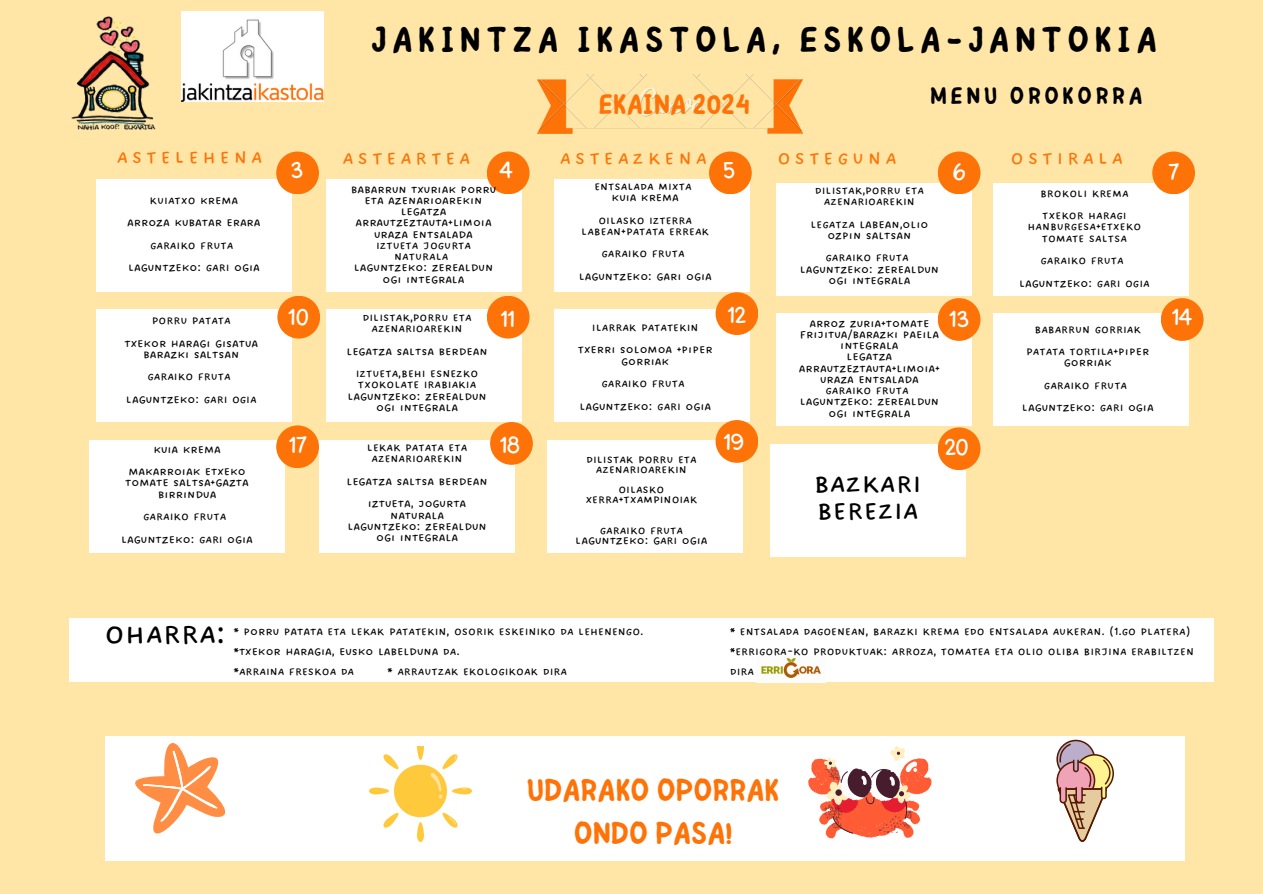
<style>
.page{position:relative;width:1263px;height:894px;background:#fff}
.page>*{position:absolute;margin:0;border:0;box-sizing:border-box;transform-origin:0 0}
.t1{font:39px "DO All Caps Regular";color:#000}
.t2{font:600 36px "Childos Arabic";letter-spacing:.15em;color:#000}
.t3{font:36px/27px "DO All Caps Regular";color:#000}
.t4{font:33px "DO All Caps Regular";letter-spacing:-.055em;color:#fff}
.t5{font:600 31.5px/43.8px "Childos Arabic";color:#fe7308;text-align:center}
.t6{font:600 28.35px "Childos Arabic";color:#fe7308}
.t7{font:25.5px "DO All Caps Regular";letter-spacing:.15em;color:#fe7308}
.t8{font:600 24px "Childos Arabic";letter-spacing:.15em;color:#000}
.t9{font:15px/11.2px "DO All Caps Regular";color:#000;text-align:center}
</style>
<div class="page">
<div style="left:0;top:0;width:1263px;height:893px;background:#ffe6a6"></div>
<img style="left:537px;top:75px;width:266px;height:58px">
<img style="left:181px;top:12px;width:143px;height:90px">
<img style="left:71px;top:16px;width:85px;height:115px">
<div style="left:96px;top:179px;width:196px;height:112px;background:#fff"></div>
<div style="left:276px;top:151px;width:43px;height:43px;background:#fe7308;border-radius:50%"></div>
<div style="left:96px;top:309px;width:196px;height:113px;background:#fff"></div>
<div style="left:89px;top:440px;width:196px;height:112px;background:#fff"></div>
<div style="left:326px;top:179px;width:195px;height:112px;background:#fff"></div>
<div style="left:487px;top:151px;width:43px;height:43px;background:#fe7308;border-radius:50%"></div>
<div style="left:326px;top:309px;width:195px;height:113px;background:#fff"></div>
<div style="left:319px;top:440px;width:196px;height:112px;background:#fff"></div>
<div style="left:554px;top:179px;width:196px;height:112px;background:#fff"></div>
<div style="left:709px;top:151px;width:43px;height:43px;background:#fe7308;border-radius:50%"></div>
<div style="left:554px;top:309px;width:196px;height:113px;background:#fff"></div>
<div style="left:547px;top:440px;width:196px;height:112px;background:#fff"></div>
<div style="left:777px;top:183px;width:195px;height:112px;background:#fff"></div>
<div style="left:938px;top:151px;width:42px;height:43px;background:#fe7308;border-radius:50%"></div>
<div style="left:777px;top:313px;width:195px;height:113px;background:#fff"></div>
<div style="left:770px;top:444px;width:195px;height:112px;background:#fff"></div>
<div style="left:993px;top:183px;width:196px;height:112px;background:#fff"></div>
<div style="left:1152px;top:151px;width:43px;height:43px;background:#fe7308;border-radius:50%"></div>
<div style="left:993px;top:313px;width:196px;height:113px;background:#fff"></div>
<div style="left:277px;top:296px;width:43px;height:42px;background:#fe7308;border-radius:50%"></div>
<div style="left:487px;top:296px;width:43px;height:42px;background:#fe7308;border-radius:50%"></div>
<div style="left:716px;top:292px;width:42px;height:43px;background:#fe7308;border-radius:50%"></div>
<div style="left:938px;top:298px;width:42px;height:43px;background:#fe7308;border-radius:50%"></div>
<div style="left:1161px;top:298px;width:42px;height:43px;background:#fe7308;border-radius:50%"></div>
<div style="left:276px;top:425px;width:43px;height:43px;background:#fe7308;border-radius:50%"></div>
<div style="left:490px;top:422px;width:43px;height:42px;background:#fe7308;border-radius:50%"></div>
<div style="left:716px;top:420px;width:42px;height:42px;background:#fe7308;border-radius:50%"></div>
<div style="left:938px;top:427px;width:42px;height:43px;background:#fe7308;border-radius:50%"></div>
<div style="left:69px;top:617px;width:1145px;height:64px;background:#fff"></div>
<img style="left:761px;top:657px;width:60px;height:22px">
<div style="left:106px;top:736px;width:1079px;height:124px;background:#fff"></div>
<img style="left:370px;top:746px;width:101px;height:95px">
<svg style="left:808px;top:746px;width:124px;height:92px"></svg>
<svg style="left:135px;top:743px;width:91px;height:91px"></svg>
<svg style="left:1056px;top:739px;width:58px;height:103px"></svg>
<h4 class="t2" style="left:371px;top:14px;width:788px">JAKINTZA IKASTOLA, ESKOLA-JANTOKIA</h4>
<h5 class="t6" style="left:599px;top:84px;width:153px">EKAINA 2024</h5>
<p class="t8" style="left:930px;top:79px;width:214px">MENU OROKORRA</p>
<p class="t7" style="left:117px;top:140px;width:147px">ASTELEHENA</p>
<h6 class="t7" style="left:343px;top:142px;width:129px">ASTEARTEA</h6>
<p class="t7" style="left:777px;top:142px;width:121px">OSTEGUNA</p>
<h1 class="t7" style="left:1010px;top:142px;width:114px">OSTIRALA</h1>
<h5 class="t7" style="left:560px;top:142px;width:149px">ASTEAZKENA</h5>
<p class="t4" style="left:499px;top:149px;width:16px">4</p>
<p class="t4" style="left:723px;top:149px;width:14px">5</p>
<p class="t4" style="left:952px;top:151px;width:15px">6</p>
<p class="t4" style="left:1168px;top:151px;width:13px">7</p>
<p class="t4" style="left:290px;top:149px;width:15px">3</p>
<p class="t9" style="left:150px;top:194px;width:90px">KUIATXO krema</p>
<p class="t9" style="left:127px;top:217px;width:135px">arroza kubatar erara</p>
<p class="t9" style="left:150px;top:239px;width:85px">GARAIKO FRUTA</p>
<p class="t9" style="left:128px;top:262px;width:133px">Laguntzeko: GARI ogia</p>
<p class="t9" style="left:152px;top:315px;width:80px">PORRU PATATA</p>
<p class="t9" style="left:124px;top:337px;width:135px">txekor haragi gisatua barazki saltsan</p>
<p class="t9" style="left:147px;top:371px;width:85px">GARAIKO FRUTA</p>
<p class="t9" style="left:126px;top:393px;width:132px">Laguntzeko: GARI OGIA</p>
<p class="t9" style="left:153px;top:443px;width:69px">kuia krema</p>
<h2 class="t9" style="left:125px;top:465px;width:125px">makarroiak etxeko tomate saltsa+gazta birrindua</h2>
<h2 class="t9" style="left:143px;top:510px;width:85px">GARAIKO FRUTA</h2>
<p class="t9" style="left:121px;top:533px;width:133px">Laguntzeko: GARI ogia</p>
<p class="t4" style="left:288px;top:296px;width:23px">10</p>
<p class="t9" style="left:351px;top:183px;width:147px">babarrun txuriak porru eta azenarioarekin</p>
<p class="t9" style="left:355px;top:206px;width:138px">legatza arrautzeztauta+limoia uraza entsalada</p>
<p class="t9" style="left:376px;top:239px;width:97px">IZTUETA JOGURTA<br>NATURALA</p>
<p class="t9" style="left:354px;top:262px;width:141px">Laguntzeko: zerealdun ogi integrala</p>
<p class="t9" style="left:594px;top:180px;width:99px">ENTSALADA MIXTA</p>
<p class="t9" style="left:612px;top:192px;width:69px">kuia krema</p>
<p class="t9" style="left:581px;top:214px;width:129px">OILASKO IZTERRA<br>LABEAN+PATATA ERREAK</p>
<p class="t9" style="left:601px;top:248px;width:85px">GARAIKO FRUTA</p>
<p class="t9" style="left:579px;top:270px;width:135px">Laguntzeko: gari ogia</p>
<p class="t9" style="left:815px;top:184px;width:111px">DILISTAK,PORRU ETA<br>AZENARIOAREKIN</p>
<p class="t9" style="left:810px;top:218px;width:119px">LEGATZA labean,olio ozpin saltsan</p>
<p class="t9" style="left:825px;top:252px;width:85px">GARAIKO FRUTA</p>
<p class="t9" style="left:800px;top:263px;width:141px">Laguntzeko: zerealdun ogi integrala</p>
<p class="t9" style="left:1040px;top:187px;width:90px">BROKOLI KREMA</p>
<p class="t9" style="left:1027px;top:210px;width:115px">TXEKOR HARAGI<br>HANBURGESA+ETXEKO<br>TOMATE SALTSA</p>
<p class="t9" style="left:1040px;top:255px;width:85px">GARAIKO FRUTA</p>
<p class="t9" style="left:1019px;top:277px;width:132px">Laguntzeko: GARI OGIA</p>
<p class="t9" style="left:363px;top:311px;width:111px">DILISTAK,PORRU ETA<br>AZENARIOAREKIN</p>
<p class="t9" style="left:346px;top:345px;width:143px">legatza saltsa berdean</p>
<p class="t9" style="left:356px;top:367px;width:124px;text-align:left">IZTUETA,BEHI ESNEZKO<br>TXOKOLATE IRABIAKIA</p>
<p class="t9" style="left:347px;top:390px;width:141px">Laguntzeko: zerealdun ogi integrala</p>
<p class="t4" style="left:500px;top:298px;width:17px">11</p>
<p class="t4" style="left:727px;top:294px;width:21px">12</p>
<p class="t4" style="left:949px;top:298px;width:22px">13</p>
<p class="t4" style="left:1171px;top:296px;width:23px">14</p>
<p class="t9" style="left:800px;top:317px;width:141px">arroz zuria+tomate frijitua/barazki paeila integrala</p>
<p class="t9" style="left:799px;top:351px;width:143px">legatza arrautzeztauta+limoia+ uraza entsalada</p>
<p class="t9" style="left:825px;top:384px;width:85px">GARAIKO FRUTA</p>
<p class="t9" style="left:800px;top:396px;width:141px">Laguntzeko: zerealdun ogi integrala</p>
<p class="t9" style="left:592px;top:321px;width:108px">ILARRAK PATATEKIN</p>
<p class="t9" style="left:578px;top:344px;width:136px">Txerri solomoa +piper gorriak</p>
<p class="t9" style="left:601px;top:378px;width:85px">GARAIKO FRUTA</p>
<p class="t9" style="left:579px;top:400px;width:133px">Laguntzeko: GARI ogia</p>
<p class="t9" style="left:1034px;top:323px;width:108px">BABARRUN GORRIAK</p>
<p class="t9" style="left:1026px;top:346px;width:125px">PATATA TORTILA+piper gorriak</p>
<p class="t9" style="left:1044px;top:379px;width:85px">GARAIKO FRUTA</p>
<p class="t9" style="left:1022px;top:402px;width:133px">Laguntzeko: GARI ogia</p>
<p class="t4" style="left:288px;top:424px;width:20px">17</p>
<p class="t4" style="left:499px;top:424px;width:23px">18</p>
<p class="t4" style="left:723px;top:421px;width:23px">19</p>
<p class="t4" style="left:944px;top:425px;width:27px">20</p>
<p class="t9" style="left:367px;top:441px;width:102px">LEKAK PATATA ETA<br>AZENARIOAREKIN</p>
<p class="t9" style="left:346px;top:475px;width:143px">legatza saltsa berdean</p>
<p class="t9" style="left:368px;top:498px;width:100px">iztueta, jogurta naturala</p>
<p class="t9" style="left:347px;top:520px;width:141px">Laguntzeko: zerealdun ogi integrala</p>
<p class="t9" style="left:586px;top:453px;width:112px">DILISTAK PORRU ETA</p>
<p class="t9" style="left:596px;top:463px;width:93px">AZENARIOAREKIN</p>
<p class="t9" style="left:618px;top:483px;width:48px">OILASKO</p>
<p class="t9" style="left:585px;top:494px;width:114px">XERRA+TXAMPINOIAK</p>
<p class="t9" style="left:600px;top:524px;width:85px">GARAIKO FRUTA</p>
<p class="t9" style="left:575px;top:534px;width:134px">Laguntzeko: gARI ogia</p>
<p class="t3" style="left:813px;top:469px;width:110px">BAZKARI<br>BEREZIA</p>
<p class="t1" style="left:105px;top:608px;width:123px">OHARRA:</p>
<p class="t9" style="left:233px;top:625px;width:412px">* porru patata ETA LEKAK PATATEKIN, OSORIK ESKEINIKO DA LEHENENGO.</p>
<p class="t9" style="left:233px;top:645px;width:228px">*txekor haragia, eusko labelduna DA.</p>
<p class="t9" style="left:233px;top:665px;width:122px">*ARRAINA FRESKOA DA</p>
<p class="t9" style="left:730px;top:625px;width:462px">* ENTSALADA DAGOENEAN, BARAZKI KREMA EDO ENTSALADA AUKERAN. (1.GO PLATERA)</p>
<p class="t9" style="left:730px;top:645px;width:466px">*ERRIGORA-KO PRODUKTUAK: ARROZA, TOMATEA ETA OLIO OLIBA BIRJINA ERABILTZEN</p>
<p class="t9" style="left:387px;top:665px;width:181px">* ARRAUTZAK EKOLOGIKOAK DIRA</p>
<p class="t9" style="left:730px;top:665px;width:26px">DIRA</p>
<p class="t5" style="left:526px;top:768px;width:255px">UDARAKO OPORRAK<br>ONDO PASA!</p>
</div>
